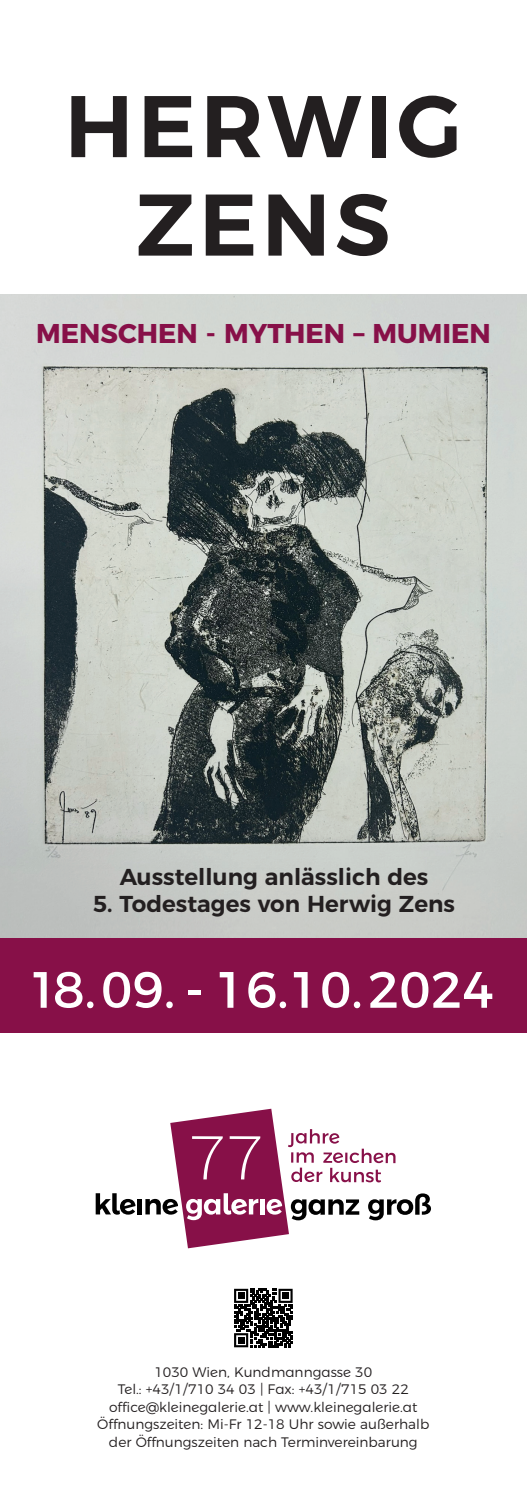
<style>
.page{position:relative;width:527px;height:1489px;background:#fff}
.page>*{position:absolute;margin:0;border:0;box-sizing:border-box;transform-origin:0 0}
.t1{font:600 87.25px/98.4px "Montserrat";letter-spacing:.05em;color:#231f20;text-align:center}
.t2{font:51px "Montserrat";color:#fff}
.t3{font:700 27.12px "Montserrat";color:#871048}
.t4{font:600 23px "Montserrat";color:#231f20}
.t5{font:300 13.75px "Montserrat";color:#231f20}
</style>
<div class="page">
<div style="left:0;top:937px;width:526px;height:95px;background:#871048"></div>
<svg style="left:234px;top:1288px;width:58px;height:59px"></svg>
<div style="left:238px;top:1336px;width:6px;height:7px;background:#000"></div>
<svg style="left:96px;top:1193px;width:39px;height:21px"></svg>
<div style="left:137px;top:1198px;width:5px;height:16px;background:#000"></div>
<svg style="left:145px;top:1108px;width:285px;height:140px"></svg>
<img style="left:0;top:294px;width:526px;height:643px">
<p class="t1" style="left:65px;top:70px;width:398px">HERWIG<br>ZENS</p>
<p class="t3" style="left:36px;top:311px;width:455px">MENSCHEN - MYTHEN – MUMIEN</p>
<p class="t4" style="left:119px;top:857px;width:310px">Ausstellung anlässlich des</p>
<p class="t4" style="left:93px;top:885px;width:363px">5. Todestages von Herwig Zens</p>
<p class="t2" style="left:33px;top:948px;width:462px">18.09. - 16.10.2024</p>
<p class="t5" style="left:154px;top:1360px;width:219px">1030 Wien, Kundmanngasse 30</p>
<p class="t5" style="left:118px;top:1378px;width:292px">Tel.: +43/1/710 34 03 | Fax: +43/1/715 03 22</p>
<p class="t5" style="left:109px;top:1395px;width:309px">office@kleinegalerie.at | www.kleinegalerie.at</p>
<p class="t5" style="left:97px;top:1413px;width:333px">Öffnungszeiten: Mi-Fr 12-18 Uhr sowie außerhalb</p>
<p class="t5" style="left:109px;top:1430px;width:310px">der Öffnungszeiten nach Terminvereinbarung</p>
</div>
